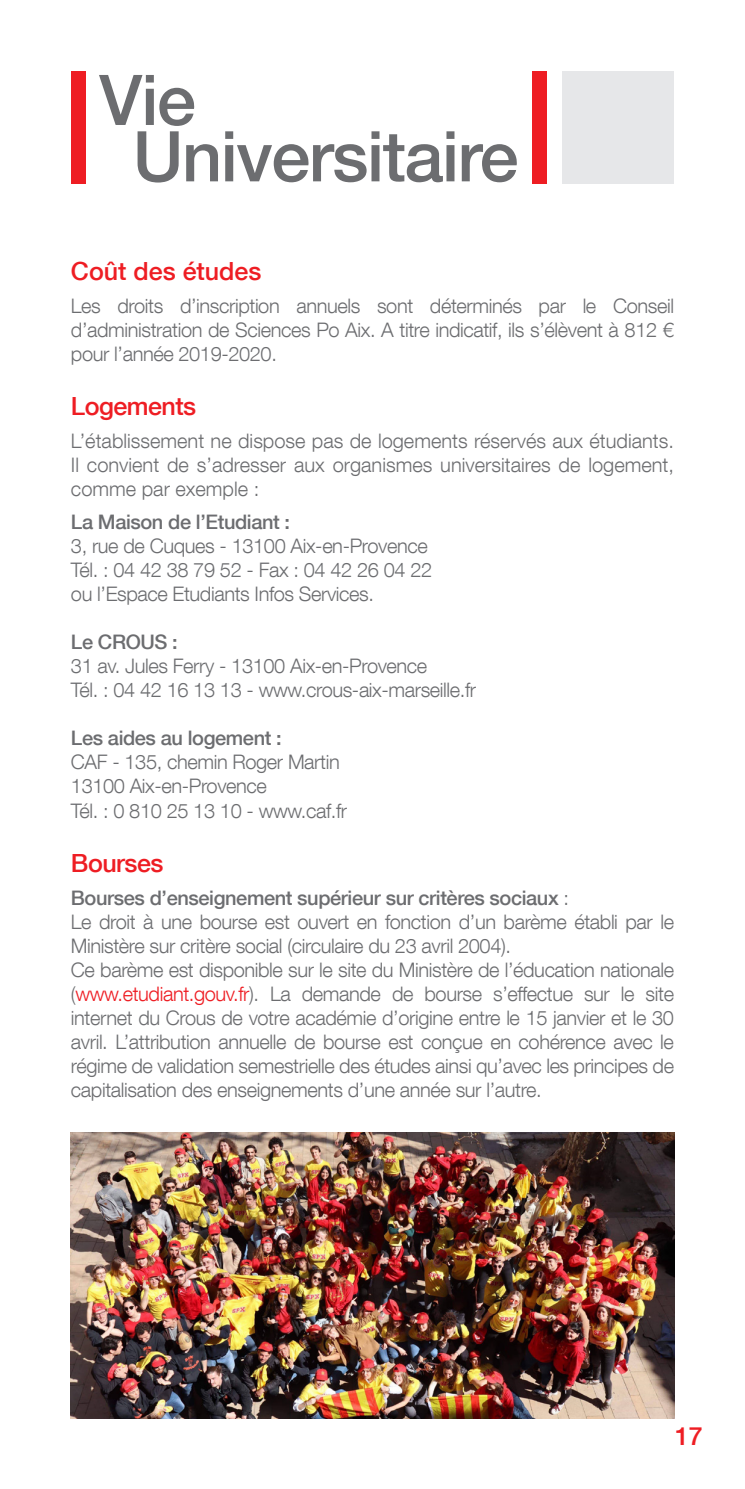
<style>
.page{position:relative;width:745px;height:1489px;background:#fff}
.page>*{position:absolute;margin:0;border:0;box-sizing:border-box;transform-origin:0 0}
.Titre1{font:500 70px "Helvetica Neue LT Com";letter-spacing:-.02em;color:#6c6d70}
.t1{font:500 25px "Helvetica Neue LT Com";letter-spacing:-.02em;color:#ee1d23}
.t2{font:500 25px "Helvetica Neue LT Com";color:#ee1d23}
.t3{font:300 20px/24px "Helvetica Neue LT Com";letter-spacing:-.02em;color:#6c6d70;text-align:justify}
.t4{font:500 20px "Helvetica Neue LT Com";letter-spacing:-.02em;color:#6c6d70}
.s1{font-weight:300}
.s2{color:#ee1d23}
</style>
<div class="page">
<div style="left:71px;top:71px;width:14px;height:113px;background:#ee1d23"></div>
<div style="left:532px;top:71px;width:14px;height:113px;background:#ee1d23"></div>
<div style="left:562px;top:71px;width:111px;height:113px;background:#e6e7e9"></div>
<img style="left:71px;top:1132px;width:602px;height:285px">
<p class="Titre1" style="left:99px;top:58px;width:98px">Vie</p>
<p class="Titre1" style="left:133px;top:114px;width:387px">Universitaire</p>
<p class="t2" style="left:71px;top:256px;width:192px">Coût des études</p>
<p class="t3" style="left:71px;top:294px;width:604px">Les droits d’inscription annuels sont déterminés par le Conseil d’administration de Sciences Po Aix. A titre indicatif, ils s’élèvent à 812 € pour l’année 2019-2020.</p>
<p class="t1" style="left:71px;top:391px;width:127px">Logements</p>
<p class="t3" style="left:71px;top:429px;width:604px">L’établissement ne dispose pas de logements réservés aux étudiants.<br>Il convient de s’adresser aux organismes universitaires de logement, comme par exemple :</p>
<p class="t4" style="left:71px;top:510px;width:220px">La Maison de l’Etudiant :</p>
<p class="t3" style="left:71px;top:534px;width:358px">3, rue de Cuques - 13100 Aix-en-Provence</p>
<p class="t3" style="left:71px;top:558px;width:362px">Tél. : 04 42 38 79 52 - Fax : 04 42 26 04 22</p>
<p class="t3" style="left:71px;top:582px;width:304px">ou l’Espace Etudiants Infos Services.</p>
<p class="t4" style="left:71px;top:630px;width:108px">Le CROUS :</p>
<p class="t3" style="left:71px;top:654px;width:357px">31 av. Jules Ferry - 13100 Aix-en-Provence</p>
<p class="t3" style="left:71px;top:678px;width:406px">Tél. : 04 42 16 13 13 - www.crous-aix-marseille.fr</p>
<p class="t4" style="left:71px;top:726px;width:212px">Les aides au logement :</p>
<p class="t3" style="left:71px;top:750px;width:270px">CAF - 135, chemin Roger Martin</p>
<p class="t3" style="left:71px;top:774px;width:197px">13100 Aix-en-Provence</p>
<p class="t3" style="left:71px;top:798px;width:277px">Tél. : 0 810 25 13 10 - www.caf.fr</p>
<p class="t1" style="left:71px;top:847px;width:94px">Bourses</p>
<p class="t4" style="left:71px;top:885px;width:499px">Bourses d’enseignement supérieur sur critères sociaux <span class="s1">:</span></p>
<p class="t3" style="left:71px;top:909px;width:604px">Le droit à une bourse est ouvert en fonction d’un barème établi par le<br>Ministère sur critère social (circulaire du 23 avril 2004).</p>
<p class="t3" style="left:71px;top:957px;width:604px">Ce barème est disponible sur le site du Ministère de l’éducation nationale (<span class="s2">www.etudiant.gouv.fr</span>). La demande de bourse s’effectue sur le site internet du Crous de votre académie d’origine entre le 15 janvier et le 30 avril. L’attribution annuelle de bourse est conçue en cohérence avec le régime de validation semestrielle des études ainsi qu’avec les principes de capitalisation des enseignements d’une année sur l’autre.</p>
<p class="t1" style="left:674px;top:1420px;width:29px">17</p>
</div>
